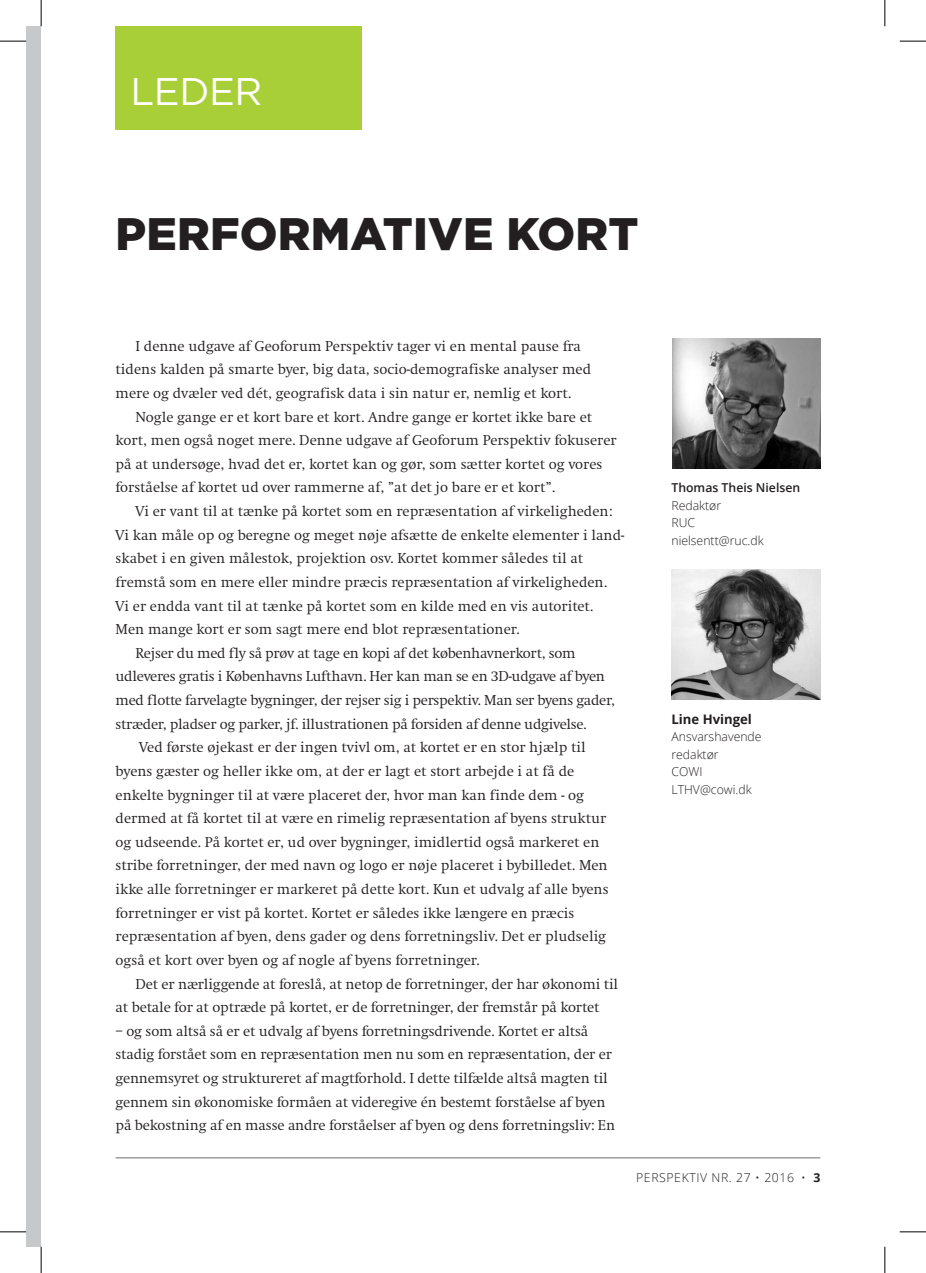
<style>
.page{position:relative;width:926px;height:1273px;background:#fff}
.page>*{position:absolute;margin:0;border:0;box-sizing:border-box;transform-origin:0 0}
.t1{font:900 45.5px "Gotham";letter-spacing:.005em;color:#231f20}
.t2{font:38.5px "Gotham";letter-spacing:-.01em;color:#fff}
.t3{font:300 14.88px/23.6px "Swift EFOP";color:#231f20}
.t4{font:300 14.88px "Swift EFOP";letter-spacing:-.02em;color:#231f20}
.t5{font:700 13.12px "Open Sans";color:#231f20}
.t6{font:300 12.25px/17.5px "Open Sans";color:#231f20}
.t7{font:300 12.25px "Open Sans";letter-spacing:.05em;color:#231f20}
.t8{font:600 12.25px "Open Sans";color:#231f20}
.s1{font-weight:700}
</style>
<div class="page">
<hr style="left:116px;top:1157px;width:704px;height:1px;background:#6c6d70">
<div style="left:26px;top:26px;width:15px;height:1221px;background:#c7c8ca"></div>
<img style="left:672px;top:339px;width:148px;height:129px">
<div style="left:116px;top:26px;width:246px;height:104px;background:#a9cf38"></div>
<img style="left:671px;top:569px;width:149px;height:130px">
<svg style="left:0;top:41px;width:26px;height:1px"></svg>
<svg style="left:899px;top:41px;width:27px;height:1px"></svg>
<svg style="left:0;top:1231px;width:26px;height:1px"></svg>
<svg style="left:899px;top:1231px;width:27px;height:1px"></svg>
<svg style="left:41px;top:0;width:1px;height:26px"></svg>
<svg style="left:41px;top:1247px;width:1px;height:26px"></svg>
<svg style="left:884px;top:0;width:1px;height:26px"></svg>
<svg style="left:884px;top:1247px;width:1px;height:26px"></svg>
<h2 class="t2" style="left:130px;top:67px;width:133px">LEDER</h2>
<h1 class="t1" style="left:116px;top:203px;width:524px">PERFORMATIVE KORT</h1>
<p class="t3" style="left:116px;top:334px;width:477px;text-indent:20px">I denne udgave af Geoforum Perspektiv tager vi en mental pause fra tidens kalden på smarte byer, big data, socio-demografiske analyser med mere og dvæler ved dét, geografisk data i sin natur er, nemlig et kort.</p>
<p class="t3" style="left:116px;top:405px;width:502px;text-indent:20px">Nogle gange er et kort bare et kort. Andre gange er kortet ikke bare et kort, men også noget mere. Denne udgave af Geoforum Perspektiv fokuserer på at undersøge, hvad det er, kortet kan og gør, som sætter kortet og vores forståelse af kortet ud over rammerne af, ”at det jo bare er et kort”.</p>
<p class="t3" style="left:135px;top:500px;width:478px">Vi er vant til at tænke på kortet som en repræsentation af virkeligheden:</p>
<p class="t3" style="left:116px;top:523px;width:510px">Vi kan måle op og beregne og meget nøje afsætte de enkelte elementer i land-</p>
<p class="t3" style="left:116px;top:547px;width:469px">skabet i en given målestok, projektion osv. Kortet kommer således til at</p>
<p class="t3" style="left:116px;top:571px;width:493px">fremstå som en mere eller mindre præcis repræsentation af virkeligheden.</p>
<p class="t3" style="left:116px;top:594px;width:479px">Vi er endda vant til at tænke på kortet som en kilde med en vis autoritet.</p>
<p class="t3" style="left:116px;top:618px;width:405px">Men mange kort er som sagt mere end blot repræsentationer.</p>
<p class="t4" style="left:135px;top:645px;width:442px">Rejser du med fly så prøv at tage en kopi af det københavnerkort, som</p>
<p class="t4" style="left:116px;top:668px;width:491px">udleveres gratis i Københavns Lufthavn. Her kan man se en 3D-udgave af byen</p>
<p class="t4" style="left:116px;top:692px;width:501px">med flotte farvelagte bygninger, der rejser sig i perspektiv. Man ser byens gader,</p>
<p class="t4" style="left:116px;top:716px;width:472px">stræder, pladser og parker, jf. illustrationen på forsiden af denne udgivelse.</p>
<p class="t3" style="left:139px;top:736px;width:448px">Ved første øjekast er der ingen tvivl om, at kortet er en stor hjælp til</p>
<p class="t3" style="left:116px;top:760px;width:460px">byens gæster og heller ikke om, at der er lagt et stort arbejde i at få de</p>
<p class="t3" style="left:116px;top:783px;width:470px">enkelte bygninger til at være placeret der, hvor man kan finde dem - og</p>
<p class="t3" style="left:116px;top:807px;width:492px">dermed at få kortet til at være en rimelig repræsentation af byens struktur</p>
<p class="t3" style="left:116px;top:830px;width:485px">og udseende. På kortet er, ud over bygninger, imidlertid også markeret en</p>
<p class="t3" style="left:116px;top:854px;width:493px">stribe forretninger, der med navn og logo er nøje placeret i bybilledet. Men</p>
<p class="t3" style="left:116px;top:878px;width:494px">ikke alle forretninger er markeret på dette kort. Kun et udvalg af alle byens</p>
<p class="t3" style="left:116px;top:901px;width:460px">forretninger er vist på kortet. Kortet er således ikke længere en præcis</p>
<p class="t3" style="left:116px;top:925px;width:492px">repræsentation af byen, dens gader og dens forretningsliv. Det er pludselig</p>
<p class="t3" style="left:116px;top:949px;width:365px">også et kort over byen og af nogle af byens forretninger.</p>
<p class="t3" style="left:135px;top:972px;width:484px">Det er nærliggende at foreslå, at netop de forretninger, der har økonomi til</p>
<p class="t3" style="left:116px;top:996px;width:485px">at betale for at optræde på kortet, er de forretninger, der fremstår på kortet</p>
<p class="t3" style="left:116px;top:1019px;width:501px">– og som altså så er et udvalg af byens forretningsdrivende. Kortet er altså stadig forstået som en repræsentation men nu som en repræsentation, der er gennemsyret og struktureret af magtforhold. I dette tilfælde altså magten til gennem sin økonomiske formåen at videregive én bestemt forståelse af byen på bekostning af en masse andre forståelser af byen og dens forretningsliv: En</p>
<p class="t8" style="left:671px;top:479px;width:130px">Thomas Theis Nielsen</p>
<p class="t6" style="left:671px;top:496px;width:94px">Redaktør<br>RUC nielsentt@ruc.dk</p>
<p class="t5" style="left:671px;top:709px;width:82px">Line Hvingel</p>
<p class="t6" style="left:671px;top:727px;width:92px">Ansvarshavende redaktør<br>COWI<br>LTHV@cowi.dk</p>
<p class="t7" style="left:636px;top:1169px;width:186px">PERSPEKTIV NR. 27 • 2016 • <span class="s1">3</span></p>
</div>
